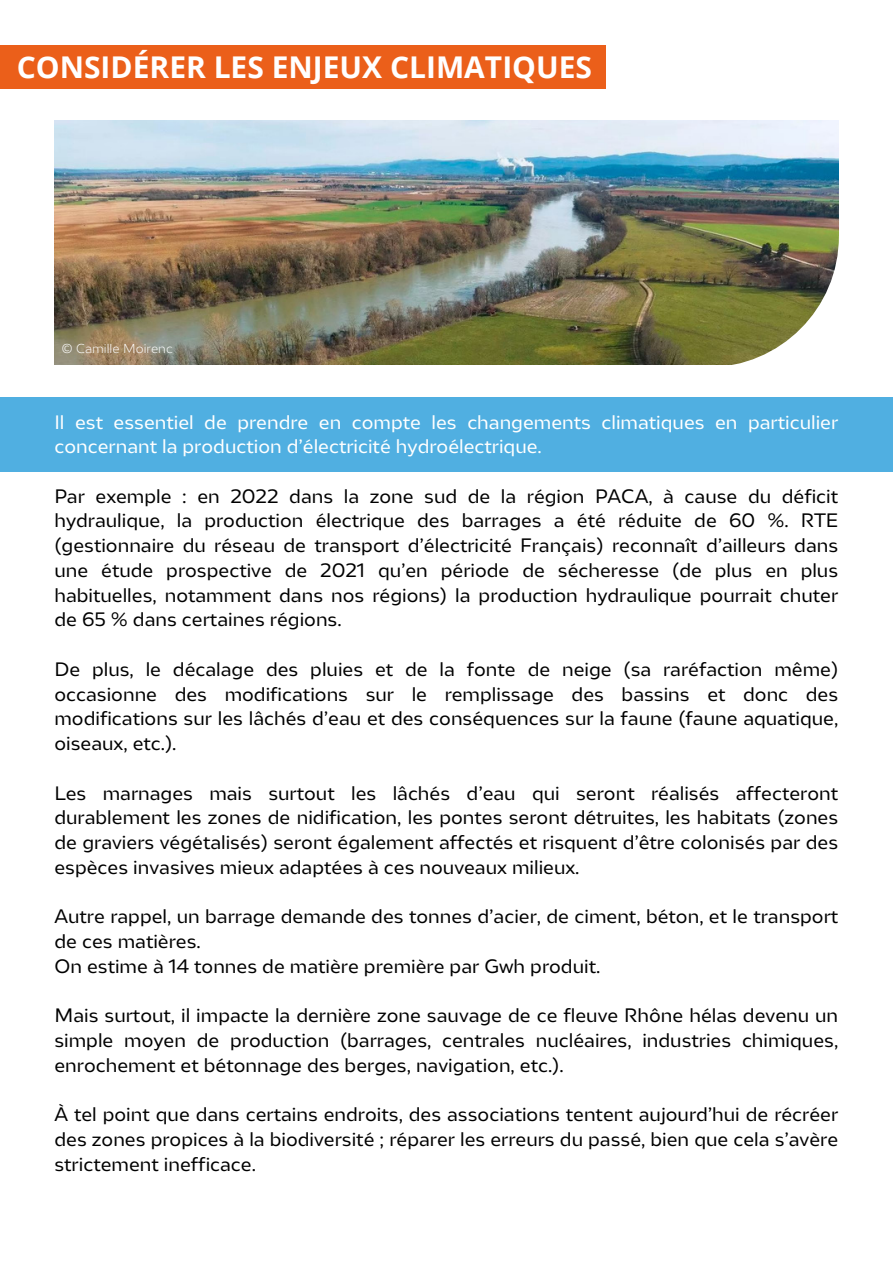
<style>
.page{position:relative;width:893px;height:1264px;background:#fff}
.page>*{position:absolute;margin:0;border:0;box-sizing:border-box;transform-origin:0 0}
.t1{font:700 30px "Open Sans";color:#fff}
.t2{font:18px/24.8px "LPO";color:#000;text-align:justify}
.t3{font:18px/24.8px "LPO";color:#fff}
.t4{font:300 12px "LPO";color:#fff}
</style>
<div class="page">
<div style="left:0;top:45px;width:605px;height:44px;background:#eb5f1a"></div>
<div style="left:0;top:397px;width:892px;height:75px;background:#50afe1"></div>
<img style="left:54px;top:120px;width:784px;height:244px">
<svg style="left:707px;top:236px;width:132px;height:129px"></svg>
<p class="t1" style="left:17px;top:46px;width:576px">CONSIDÉRER LES ENJEUX CLIMATIQUES</p>
<p class="t4" style="left:62px;top:343px;width:112px">© Camille Moirenc</p>
<p class="t3" style="left:54px;top:411px;width:785px">Il est essentiel de prendre en compte les changements climatiques en particulier concernant la production d’électricité hydroélectrique.</p>
<p class="t2" style="left:54px;top:485px;width:785px">Par exemple : en 2022 dans la zone sud de la région PACA, à cause du déficit hydraulique, la production électrique des barrages a été réduite de 60 %. RTE (gestionnaire du réseau de transport d’électricité Français) reconnaît d’ailleurs dans une étude prospective de 2021 qu’en période de sécheresse (de plus en plus habituelles, notamment dans nos régions) la production hydraulique pourrait chuter de 65 % dans certaines régions.</p>
<p class="t2" style="left:54px;top:658px;width:785px">De plus, le décalage des pluies et de la fonte de neige (sa raréfaction même) occasionne des modifications sur le remplissage des bassins et donc des modifications sur les lâchés d’eau et des conséquences sur la faune (faune aquatique, oiseaux, etc.).</p>
<p class="t2" style="left:54px;top:782px;width:785px">Les marnages mais surtout les lâchés d’eau qui seront réalisés affecteront durablement les zones de nidification, les pontes seront détruites, les habitats (zones de graviers végétalisés) seront également affectés et risquent d’être colonisés par des espèces invasives mieux adaptées à ces nouveaux milieux.</p>
<p class="t2" style="left:54px;top:905px;width:785px">Autre rappel, un barrage demande des tonnes d’acier, de ciment, béton, et le transport de ces matières.</p>
<p class="t2" style="left:54px;top:955px;width:547px">On estime à 14 tonnes de matière première par Gwh produit.</p>
<p class="t2" style="left:54px;top:1004px;width:785px">Mais surtout, il impacte la dernière zone sauvage de ce fleuve Rhône hélas devenu un simple moyen de production (barrages, centrales nucléaires, industries chimiques, enrochement et bétonnage des berges, navigation, etc.).</p>
<p class="t2" style="left:54px;top:1103px;width:785px">À tel point que dans certains endroits, des associations tentent aujourd’hui de récréer des zones propices à la biodiversité ; réparer les erreurs du passé, bien que cela s’avère strictement inefficace.</p>
</div>
